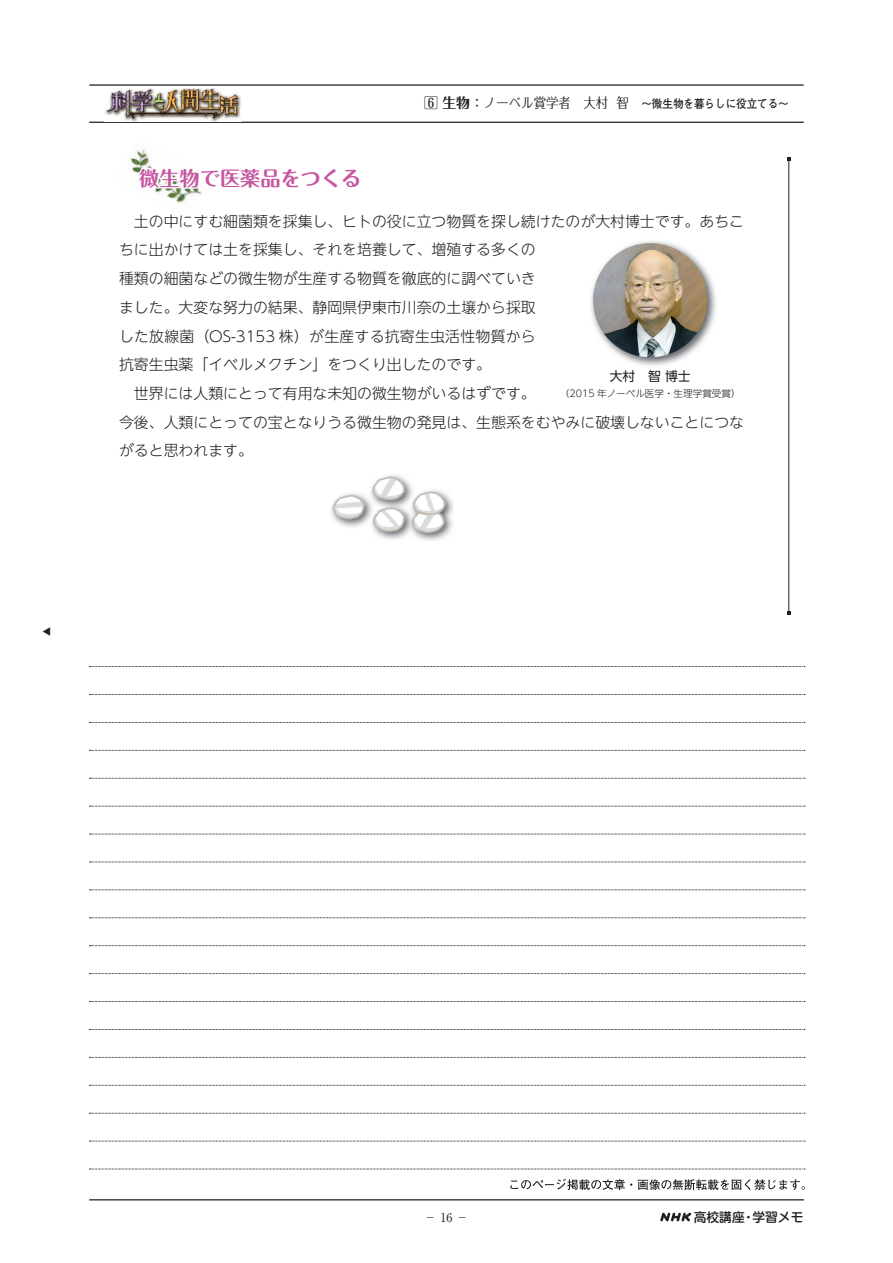
<style>
.page{position:relative;width:893px;height:1263px;background:#fff}
.page>*{position:absolute;margin:0;border:0;box-sizing:border-box;transform-origin:0 0}
.t1{font:700 20.25px "Maru Fo Pro";color:#c656a0}
.t2{font:300 14.85px "UD Shin Go NT Pro";color:#231f20}
.t3{font:500 12.75px "Shin M Go Pro";color:#231f20}
.t4{font:12.75px "UD Shin Go NT Pro";color:#231f20}
.t5{font:12px "Ryumin Pr 5";color:#231f20}
.t6{font:700 11.7px "Futo Go B101 Pr 5";color:#231f20;scale:.9 1}
.t7{font:300 9.6px "UD Shin Go NT Pro";color:#231f20}
.t8{font:500 9px "Koz Min Pro";color:#231f20}
.s1{font-family:"Maru Fo Pro";font-weight:500;font-size:13.8px}
.s2{font-family:"Folk Pro";font-size:13.8px}
.s3{font-family:"Folk Pro";font-weight:500;font-size:13.8px}
.s4{font-family:"Folk Pro";font-weight:400;font-size:13.8px}
</style>
<div class="page">
<svg style="left:90px;top:917px;width:715px;height:1px"></svg>
<svg style="left:90px;top:945px;width:715px;height:1px"></svg>
<svg style="left:90px;top:973px;width:715px;height:1px"></svg>
<svg style="left:90px;top:1001px;width:715px;height:1px"></svg>
<svg style="left:90px;top:1029px;width:715px;height:1px"></svg>
<svg style="left:90px;top:1057px;width:715px;height:1px"></svg>
<svg style="left:90px;top:1085px;width:715px;height:1px"></svg>
<svg style="left:90px;top:1113px;width:715px;height:1px"></svg>
<svg style="left:90px;top:1141px;width:715px;height:1px"></svg>
<svg style="left:90px;top:1169px;width:715px;height:1px"></svg>
<svg style="left:90px;top:666px;width:715px;height:1px"></svg>
<svg style="left:90px;top:694px;width:715px;height:1px"></svg>
<svg style="left:90px;top:722px;width:715px;height:1px"></svg>
<svg style="left:90px;top:750px;width:715px;height:1px"></svg>
<svg style="left:90px;top:778px;width:715px;height:1px"></svg>
<svg style="left:90px;top:806px;width:715px;height:1px"></svg>
<svg style="left:90px;top:834px;width:715px;height:1px"></svg>
<svg style="left:90px;top:862px;width:715px;height:1px"></svg>
<svg style="left:90px;top:889px;width:715px;height:1px"></svg>
<img style="left:130px;top:149px;width:20px;height:24px">
<hr style="left:89px;top:122px;width:715px;height:1px;background:#231f20">
<hr style="left:89px;top:84px;width:715px;height:2px;background:#231f20">
<hr style="left:89px;top:1199px;width:715px;height:1px;background:#231f20">
<svg style="left:660px;top:1212px;width:31px;height:9px"></svg>
<img style="left:105px;top:88px;width:136px;height:33px">
<svg style="left:510px;top:1179px;width:295px;height:11px"></svg>
<hr style="left:788px;top:159px;width:1px;height:454px;background:#231f20">
<svg style="left:136px;top:160px;width:67px;height:43px"></svg>
<img style="left:591px;top:241px;width:125px;height:125px">
<img style="left:593px;top:243px;width:114px;height:114px;border-radius:57px">
<img style="left:330px;top:473px;width:122px;height:65px">
<p class="t8" style="left:53px;top:627px;width:10px;rotate:90deg">▼</p>
<p class="t6" style="left:424px;top:94px;width:407px"><span class="s1">6</span> <span class="s2">生物</span><span class="s3">：</span><span class="s4">ノーベル賞学者　大村 智　</span>～微生物を暮らしに役立てる～</p>
<h1 class="t1" style="left:139px;top:162px;width:224px">微生物で医薬品をつくる</h1>
<p class="t2" style="left:134px;top:209px;width:612px">土の中にすむ細菌類を採集し、ヒトの役に立つ物質を探し続けたのが大村博士です。あちこ</p>
<p class="t2" style="left:119px;top:238px;width:418px">ちに出かけては土を採集し、それを培養して、増殖する多くの</p>
<p class="t2" style="left:119px;top:267px;width:418px">種類の細菌などの微生物が生産する物質を徹底的に調べていき</p>
<p class="t2" style="left:119px;top:295px;width:418px">ました。大変な努力の結果、静岡県伊東市川奈の土壌から採取</p>
<p class="t2" style="left:119px;top:324px;width:418px">した放線菌（OS-3153 株）が生産する抗寄生虫活性物質から</p>
<p class="t2" style="left:119px;top:353px;width:374px">抗寄生虫薬「イベルメクチン」をつくり出したのです。</p>
<p class="t2" style="left:134px;top:381px;width:403px">世界には人類にとって有用な未知の微生物がいるはずです。</p>
<p class="t2" style="left:119px;top:410px;width:627px">今後、人類にとっての宝となりうる微生物の発見は、生態系をむやみに破壊しないことにつな</p>
<p class="t2" style="left:119px;top:439px;width:135px">がると思われます。</p>
<p class="t4" style="left:610px;top:366px;width:82px">大村　智 博士</p>
<p class="t7" style="left:560px;top:385px;width:182px">（2015 年ノーベル医学・生理学賞受賞）</p>
<p class="t5" style="left:425px;top:1208px;width:45px">－ 16 －</p>
<p class="t3" style="left:694px;top:1206px;width:111px">高校講座・学習メモ</p>
</div>
